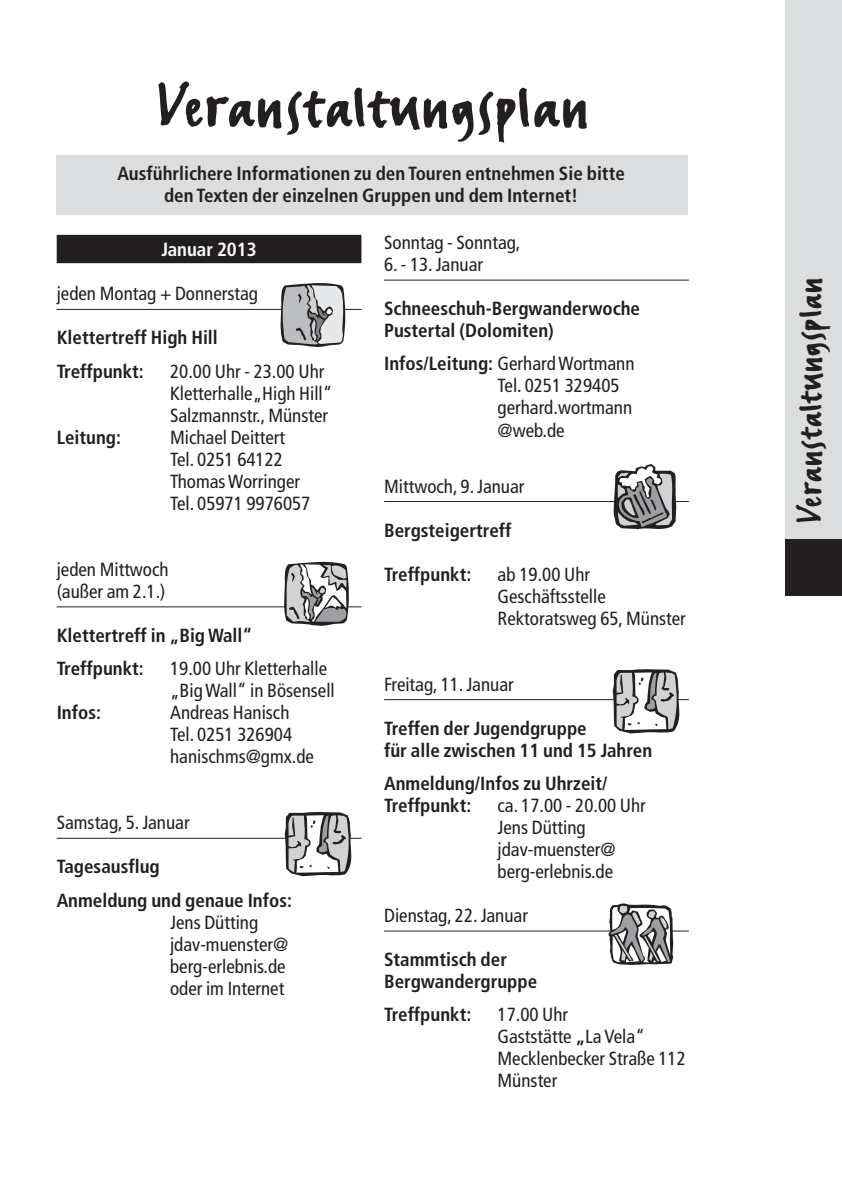
<style>
.page{position:relative;width:842px;height:1191px;background:#fff}
.page>*{position:absolute;margin:0;border:0;box-sizing:border-box;transform-origin:0 0}
.t1{font:70.4px "FF Erikrighthand";letter-spacing:.035em;color:#231f20}
.t2{font:40px "FF Erikrighthand";letter-spacing:.035em;color:#231f20}
.t3{font:condensed 19px/22px "Frutiger";color:#231f20}
.t4{font:700 condensed 19px/22px "Frutiger";color:#231f20}
.t5{font:700 condensed 19px "Frutiger";color:#fff}
.s1{font-weight:700}
</style>
<div class="page">
<div style="left:57px;top:235px;width:304px;height:28px;background:#231f20"></div>
<hr style="left:57px;top:309px;width:304px;height:1px;background:#231f20">
<hr style="left:57px;top:606px;width:304px;height:1px;background:#231f20">
<hr style="left:57px;top:837px;width:304px;height:1px;background:#231f20">
<hr style="left:384px;top:280px;width:305px;height:1px;background:#231f20">
<hr style="left:384px;top:501px;width:305px;height:1px;background:#231f20">
<hr style="left:384px;top:699px;width:305px;height:1px;background:#231f20">
<hr style="left:384px;top:930px;width:305px;height:1px;background:#231f20">
<div style="left:785px;top:0;width:57px;height:539px;background:#dcdddf"></div>
<div style="left:785px;top:539px;width:57px;height:56px;background:#231f20"></div>
<svg style="left:282px;top:561px;width:68px;height:65px"></svg>
<svg style="left:278px;top:283px;width:68px;height:64px;background:#b0b0b1"></svg>
<div style="left:57px;top:155px;width:631px;height:59px;background:#dcdddf"></div>
<svg style="left:285px;top:812px;width:68px;height:64px"></svg>
<svg style="left:614px;top:464px;width:63px;height:66px"></svg>
<svg style="left:608px;top:903px;width:65px;height:62px"></svg>
<svg style="left:613px;top:669px;width:68px;height:64px"></svg>
<h1 class="t1" style="left:157px;top:61px;width:433px">Veranstaltungsplan</h1>
<p class="t4" style="left:117px;top:164px;width:509px;text-align:center">Ausführlichere Informationen zu den Touren entnehmen Sie bitte den Texten der einzelnen Gruppen und dem Internet!</p>
<p class="t5" style="left:162px;top:242px;width:97px">Januar 2013</p>
<p class="t3" style="left:57px;top:284px;width:203px">jeden Montag + Donnerstag</p>
<p class="t4" style="left:57px;top:323px;width:163px;line-height:33.4px">Klettertreff High Hill<br>Treffpunkt:</p>
<p class="t3" style="left:170px;top:362px;width:164px">20.00 Uhr - 23.00 Uhr<br>Kletterhalle„High Hill“<br>Salzmannstr., Münster</p>
<p class="t4" style="left:57px;top:428px;width:66px">Leitung:</p>
<p class="t3" style="left:170px;top:428px;width:142px">Michael Deittert<br>Tel. 0251 64122<br>ThomasWorringer<br>Tel. 05971 9976057</p>
<p class="t3" style="left:57px;top:560px;width:113px">jeden Mittwoch (außer am 2.1.)</p>
<p class="t4" style="left:57px;top:620px;width:197px;line-height:33.4px">Klettertreff in „Big Wall“<br>Treffpunkt:</p>
<p class="t3" style="left:170px;top:659px;width:166px">19.00 Uhr Kletterhalle „BigWall“ in Bösensell</p>
<p class="t4" style="left:57px;top:703px;width:46px">Infos:</p>
<p class="t3" style="left:170px;top:703px;width:145px">Andreas Hanisch<br>Tel. 0251 326904 hanischms@gmx.de</p>
<p class="t3" style="left:57px;top:813px;width:134px">Samstag, 5. Januar</p>
<p class="t4" style="left:57px;top:851px;width:237px;line-height:33.4px">Tagesausflug<br>Anmeldung und genaue Infos:</p>
<p class="t3" style="left:170px;top:912px;width:120px">Jens Dütting jdav-muenster@ berg-erlebnis.de oder im Internet</p>
<p class="t3" style="left:384px;top:233px;width:138px">Sonntag - Sonntag,</p>
<p class="t3" style="left:384px;top:255px;width:100px">6. - 13. Januar</p>
<p class="t4" style="left:384px;top:299px;width:257px">Schneeschuh-Bergwanderwoche<br>Pustertal (Dolomiten)</p>
<p class="t3" style="left:497px;top:354px;width:139px;text-indent:-113px"><span class="s1">Infos/Leitung:</span> GerhardWortmann<br>Tel. 0251 329405 gerhard.wortmann @web.de</p>
<p class="t3" style="left:384px;top:476px;width:142px">Mittwoch, 9. Januar</p>
<p class="t4" style="left:384px;top:520px;width:129px">Bergsteigertreff</p>
<p class="t4" style="left:384px;top:564px;width:89px">Treffpunkt:</p>
<p class="t3" style="left:497px;top:564px;width:190px">ab 19.00 Uhr<br>Geschäftsstelle<br>Rektoratsweg 65, Münster</p>
<p class="t3" style="left:384px;top:674px;width:131px">Freitag, 11. Januar</p>
<p class="t4" style="left:384px;top:718px;width:270px">Treffen der Jugendgruppe<br>für alle zwischen 11 und 15 Jahren</p>
<p class="t4" style="left:384px;top:774px;width:225px">Anmeldung/Infos zu Uhrzeit/<br>Treffpunkt:</p>
<p class="t3" style="left:497px;top:796px;width:150px">ca. 17.00 - 20.00 Uhr<br>Jens Dütting jdav-muenster@ berg-erlebnis.de</p>
<p class="t3" style="left:384px;top:906px;width:145px">Dienstag, 22. Januar</p>
<p class="t4" style="left:384px;top:950px;width:155px">Stammtisch der<br>Bergwandergruppe</p>
<p class="t4" style="left:384px;top:1005px;width:89px">Treffpunkt:</p>
<p class="t3" style="left:497px;top:1005px;width:190px">17.00 Uhr<br>Gaststätte <span class="s1">„</span>La Vela“<br>Mecklenbecker Straße 112<br>Münster</p>
<h2 class="t2" style="left:784px;top:522px;width:246px;rotate:-90deg">Veranstaltungsplan</h2>
</div>
